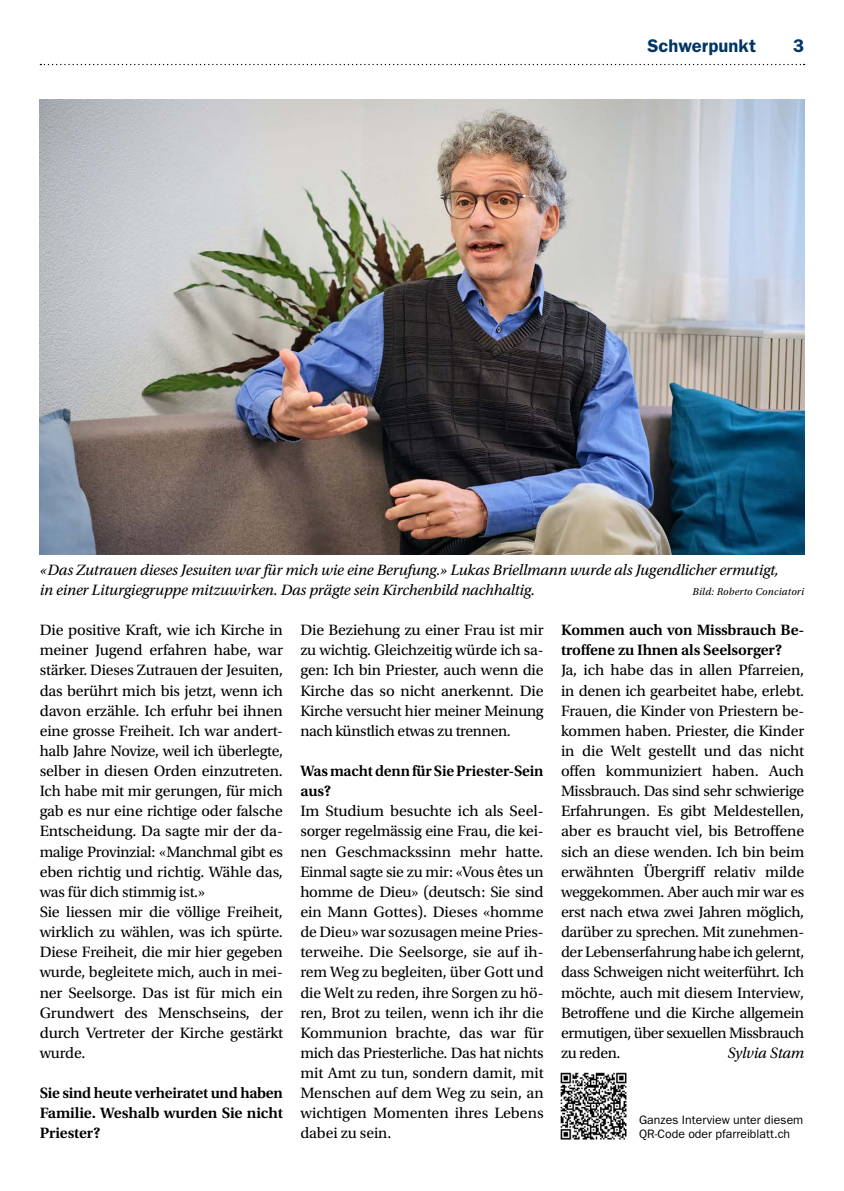
<style>
.page{position:relative;width:844px;height:1191px;background:#fff}
.page>*{position:absolute;margin:0;border:0;box-sizing:border-box;transform-origin:0 0}
.t1{font:600 18.38px "ITC Franklin Gothic Std";letter-spacing:.005em;color:#003664}
.t2{font:15.75px/20.1px "Utopia Std";letter-spacing:-.01em;color:#000;text-align:justify}
.t3{font:italic 15.75px/20.1px "Utopia Std";letter-spacing:-.01em;color:#000}
.t4{font:600 15.75px/20.1px "Utopia Std";letter-spacing:-.01em;color:#000}
.t5{font:12.25px/14.9px "ITC Franklin Gothic Std";color:#000}
.t6{font:italic 10.5px "Utopia Std";letter-spacing:.02em;color:#000}
</style>
<div class="page">
<img style="left:40px;top:99px;width:764px;height:455px">
<img style="left:560px;top:1072px;width:67px;height:68px">
<svg style="left:40px;top:64px;width:764px;height:1px"></svg>
<p class="t1" style="left:647px;top:35px;width:110px">Schwerpunkt</p>
<p class="t1" style="left:793px;top:35px;width:13px">3</p>
<p class="t3" style="left:40px;top:560px;width:740px">«Das Zutrauen dieses Jesuiten war für mich wie eine Berufung.» Lukas Briellmann wurde als Jugendlicher ermutigt, in einer Liturgiegruppe mitzuwirken. Das prägte sein Kirchenbild nachhaltig.</p>
<p class="t6" style="left:692px;top:586px;width:113px">Bild: Roberto Conciatori</p>
<p class="t2" style="left:40px;top:620px;width:245px;text-align:left">Die positive Kraft, wie ich Kirche in meiner Jugend erfahren habe, war stärker. Dieses Zutrauen der Jesuiten, das berührt mich bis jetzt, wenn ich davon erzähle. Ich erfuhr bei ihnen eine grosse Freiheit. Ich war andert&shy;halb Jahre Novize, weil ich überlegte, selber in diesen Orden einzutreten.<br>Ich habe mit mir gerungen, für mich gab es nur eine richtige oder falsche Entscheidung. Da sagte mir der da&shy;malige Provinzial: «Manchmal gibt es eben richtig und richtig. Wähle das, was für dich stimmig ist.»<br>Sie liessen mir die völlige Freiheit, wirklich zu wählen, was ich spürte.<br>Diese Freiheit, die mir hier gegeben wurde, begleitete mich, auch in mei&shy;ner Seelsorge. Das ist für mich ein Grundwert des Menschseins, der durch Vertreter der Kirche gestärkt wurde.</p>
<p class="t4" style="left:40px;top:1083px;width:245px;text-align:justify">Sie sind heute verheiratet und haben Familie. Weshalb wurden Sie nicht Priester?</p>
<p class="t2" style="left:300px;top:620px;width:245px">Die Beziehung zu einer Frau ist mir zu wichtig. Gleichzeitig würde ich sa&shy;gen: Ich bin Priester, auch wenn die Kirche das so nicht anerkennt. Die Kirche versucht hier meiner Meinung nach künstlich etwas zu trennen.</p>
<p class="t4" style="left:300px;top:761px;width:245px">Was macht denn für Sie Priester-Sein aus?</p>
<p class="t2" style="left:300px;top:801px;width:245px">Im Studium besuchte ich als Seel&shy;sorger regelmässig eine Frau, die kei&shy;nen Geschmackssinn mehr hatte.<br>Einmal sagte sie zu mir: «Vous êtes un homme de Dieu» (deutsch: Sie sind ein Mann Gottes). Dieses «homme de Dieu» war sozusagen meine Pries&shy;terweihe. Die Seelsorge, sie auf ih&shy;rem Weg zu begleiten, über Gott und die Welt zu reden, ihre Sorgen zu hö&shy;ren, Brot zu teilen, wenn ich ihr die Kommunion brachte, das war für mich das Priesterliche. Das hat nichts mit Amt zu tun, sondern damit, mit Menschen auf dem Weg zu sein, an wichtigen Momenten ihres Lebens dabei zu sein.</p>
<p class="t4" style="left:561px;top:620px;width:245px">Kommen auch von Missbrauch Be&shy;troffene zu Ihnen als Seelsorger?</p>
<p class="t2" style="left:561px;top:660px;width:245px">Ja, ich habe das in allen Pfarreien, in denen ich gearbeitet habe, erlebt.<br>Frauen, die Kinder von Priestern be&shy;kommen haben. Priester, die Kinder in die Welt gestellt und das nicht offen kommuniziert haben. Auch Missbrauch. Das sind sehr schwierige Erfahrungen. Es gibt Meldestellen, aber es braucht viel, bis Betroffene sich an diese wenden. Ich bin beim erwähnten Übergriff relativ milde weggekommen. Aber auch mir war es erst nach etwa zwei Jahren möglich, darüber zu sprechen. Mit zunehmen&shy;der Lebenserfahrung habe ich gelernt, dass Schweigen nicht weiterführt. Ich möchte, auch mit diesem Interview, Betroffene und die Kirche allgemein ermutigen, über sexuellen Missbrauch zu reden.</p>
<p class="t3" style="left:727px;top:1043px;width:78px">Sylvia Stam</p>
<p class="t5" style="left:639px;top:1112px;width:166px">Ganzes Interview unter diesem<br>QR-Code oder pfarreiblatt.ch</p>
</div>
